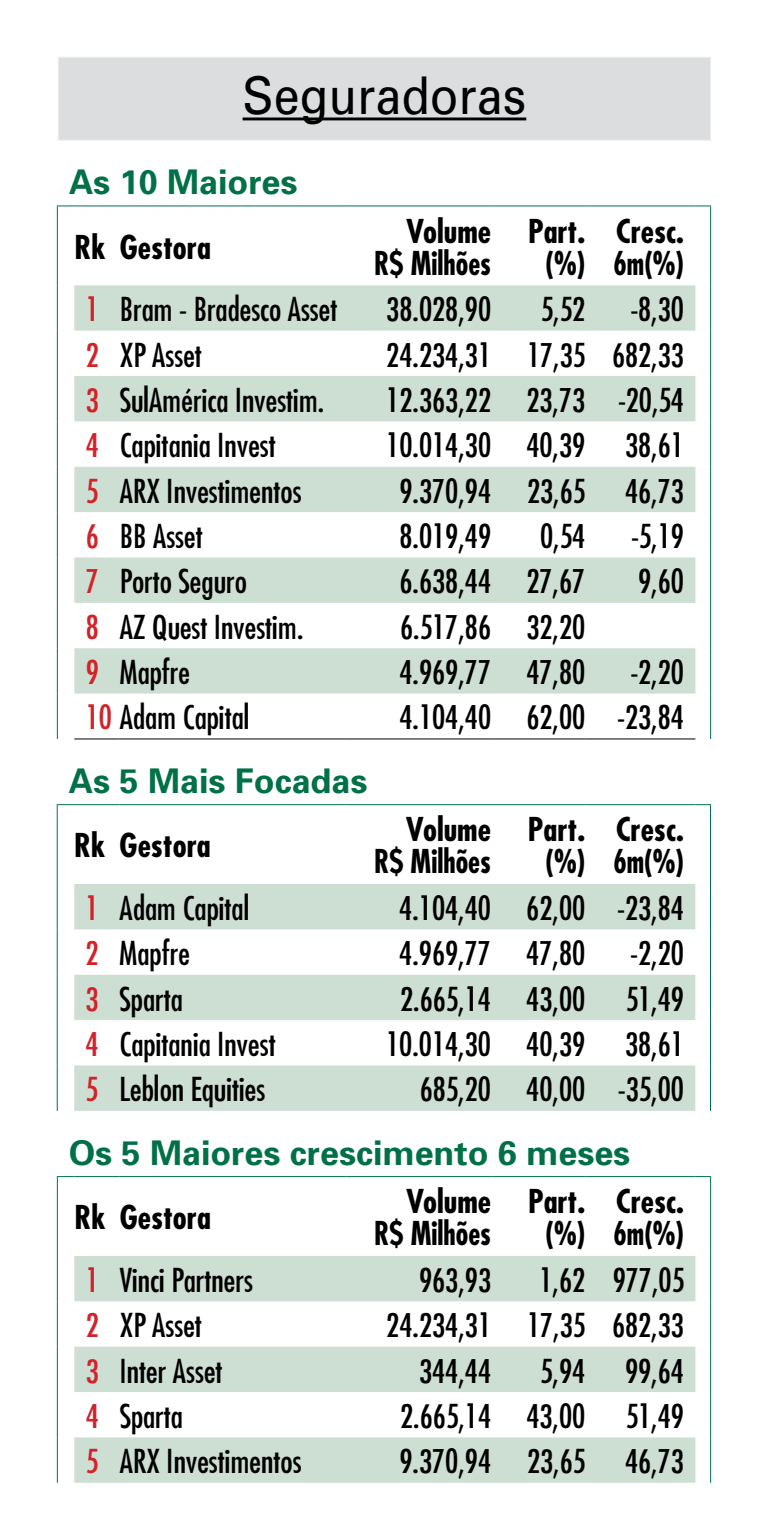
<style>
.page{position:relative;width:768px;height:1540px;background:#fff}
.page>*{position:absolute;margin:0;border:0;box-sizing:border-box;transform-origin:0 0}
.t1{font:52px "Univers";color:#000;scale:.9 1}
.t2{font:700 34px "Univers";color:#007047}
.t3{font:condensed 32px "Futura";color:#000}
.t4{font:700 condensed 32px/32px "Futura";color:#000;text-align:right}
.s1{color:#d2232a}
</style>
<div class="page">
<svg style="left:74px;top:285px;width:621px;height:408px;fill:#cddfd3"></svg>
<hr style="left:57px;top:206px;width:1px;height:79px;background:#007047">
<hr style="left:709px;top:206px;width:2px;height:79px;background:#007047">
<hr style="left:57px;top:285px;width:1px;height:46px;background:#007047">
<hr style="left:709px;top:285px;width:2px;height:46px;background:#007047">
<hr style="left:57px;top:331px;width:1px;height:45px;background:#007047">
<hr style="left:709px;top:331px;width:2px;height:45px;background:#007047">
<hr style="left:57px;top:376px;width:1px;height:45px;background:#007047">
<hr style="left:709px;top:376px;width:2px;height:45px;background:#007047">
<hr style="left:57px;top:421px;width:1px;height:46px;background:#007047">
<hr style="left:709px;top:421px;width:2px;height:46px;background:#007047">
<hr style="left:57px;top:467px;width:1px;height:45px;background:#007047">
<hr style="left:709px;top:467px;width:2px;height:45px;background:#007047">
<hr style="left:57px;top:512px;width:1px;height:45px;background:#007047">
<hr style="left:709px;top:512px;width:2px;height:45px;background:#007047">
<hr style="left:57px;top:557px;width:1px;height:46px;background:#007047">
<hr style="left:709px;top:557px;width:2px;height:46px;background:#007047">
<hr style="left:57px;top:603px;width:1px;height:45px;background:#007047">
<hr style="left:709px;top:603px;width:2px;height:45px;background:#007047">
<hr style="left:57px;top:648px;width:1px;height:45px;background:#007047">
<hr style="left:709px;top:648px;width:2px;height:45px;background:#007047">
<hr style="left:57px;top:693px;width:1px;height:46px;background:#007047">
<hr style="left:709px;top:693px;width:2px;height:46px;background:#007047">
<svg style="left:57px;top:205px;width:17px;height:2px"></svg>
<hr style="left:74px;top:205px;width:46px;height:2px;background:#007047">
<hr style="left:120px;top:205px;width:226px;height:2px;background:#007047">
<hr style="left:346px;top:205px;width:145px;height:2px;background:#007047">
<hr style="left:491px;top:205px;width:94px;height:2px;background:#007047">
<hr style="left:585px;top:205px;width:110px;height:2px;background:#007047">
<svg style="left:695px;top:205px;width:16px;height:2px"></svg>
<hr style="left:74px;top:738px;width:46px;height:1px;background:#000">
<hr style="left:120px;top:738px;width:226px;height:1px;background:#000">
<hr style="left:346px;top:738px;width:145px;height:1px;background:#000">
<hr style="left:491px;top:738px;width:94px;height:1px;background:#000">
<hr style="left:585px;top:738px;width:110px;height:1px;background:#000">
<div style="left:58px;top:57px;width:653px;height:84px;background:#dcddde;border:1px solid #edeff0"></div>
<hr style="left:242px;top:117px;width:284px;height:3px;background:#000">
<svg style="left:74px;top:884px;width:621px;height:227px;fill:#cddfd3"></svg>
<hr style="left:57px;top:805px;width:1px;height:79px;background:#007047">
<hr style="left:709px;top:805px;width:2px;height:79px;background:#007047">
<hr style="left:57px;top:884px;width:1px;height:45px;background:#007047">
<hr style="left:709px;top:884px;width:2px;height:45px;background:#007047">
<hr style="left:57px;top:929px;width:1px;height:46px;background:#007047">
<hr style="left:709px;top:929px;width:2px;height:46px;background:#007047">
<hr style="left:57px;top:975px;width:1px;height:45px;background:#007047">
<hr style="left:709px;top:975px;width:2px;height:45px;background:#007047">
<hr style="left:57px;top:1020px;width:1px;height:45px;background:#007047">
<hr style="left:709px;top:1020px;width:2px;height:45px;background:#007047">
<hr style="left:57px;top:1065px;width:1px;height:46px;background:#007047">
<hr style="left:709px;top:1065px;width:2px;height:46px;background:#007047">
<svg style="left:57px;top:804px;width:17px;height:1px"></svg>
<hr style="left:74px;top:804px;width:46px;height:1px;background:#007047">
<hr style="left:120px;top:804px;width:226px;height:1px;background:#007047">
<hr style="left:346px;top:804px;width:145px;height:1px;background:#007047">
<hr style="left:491px;top:804px;width:94px;height:1px;background:#007047">
<hr style="left:585px;top:804px;width:110px;height:1px;background:#007047">
<svg style="left:695px;top:804px;width:15px;height:1px"></svg>
<svg style="left:74px;top:1256px;width:621px;height:226px;fill:#cddfd3"></svg>
<hr style="left:57px;top:1177px;width:1px;height:79px;background:#007047">
<hr style="left:709px;top:1177px;width:2px;height:79px;background:#007047">
<hr style="left:57px;top:1256px;width:1px;height:45px;background:#007047">
<hr style="left:709px;top:1256px;width:2px;height:45px;background:#007047">
<hr style="left:57px;top:1301px;width:1px;height:45px;background:#007047">
<hr style="left:709px;top:1301px;width:2px;height:45px;background:#007047">
<hr style="left:57px;top:1346px;width:1px;height:46px;background:#007047">
<hr style="left:709px;top:1346px;width:2px;height:46px;background:#007047">
<hr style="left:57px;top:1392px;width:1px;height:45px;background:#007047">
<hr style="left:709px;top:1392px;width:2px;height:45px;background:#007047">
<hr style="left:57px;top:1437px;width:1px;height:45px;background:#007047">
<hr style="left:709px;top:1437px;width:2px;height:45px;background:#007047">
<svg style="left:57px;top:1176px;width:17px;height:1px"></svg>
<hr style="left:74px;top:1176px;width:46px;height:1px;background:#007047">
<hr style="left:120px;top:1176px;width:226px;height:1px;background:#007047">
<hr style="left:346px;top:1176px;width:145px;height:1px;background:#007047">
<hr style="left:491px;top:1176px;width:94px;height:1px;background:#007047">
<hr style="left:585px;top:1176px;width:110px;height:1px;background:#007047">
<svg style="left:695px;top:1176px;width:16px;height:1px"></svg>
<h1 class="t1" style="left:242px;top:63px;width:316px">Seguradoras</h1>
<p class="t2" style="left:69px;top:160px;width:230px">As 10 Maiores</p>
<p class="t4" style="left:74px;top:230px;width:138px">Rk Gestora</p>
<p class="t4" style="left:374px;top:214px;width:118px">Volume<br>R$ Milhões</p>
<p class="t4" style="left:528px;top:214px;width:59px;text-align:center">Part. (%)</p>
<p class="t4" style="left:613px;top:214px;width:72px;text-align:left">Cresc.<br>6m(%)</p>
<p class="t3" style="left:86px;top:289px;width:253px"><span class="s1">1</span> Bram - Bradesco Asset</p>
<p class="t3" style="left:386px;top:289px;width:106px">38.028,90</p>
<p class="t3" style="left:541px;top:289px;width:46px">5,52</p>
<p class="t3" style="left:630px;top:289px;width:55px">-8,30</p>
<p class="t3" style="left:86px;top:334px;width:118px"><span class="s1">2</span> XP Asset</p>
<p class="t3" style="left:386px;top:334px;width:299px">24.234,31 17,35 682,33</p>
<p class="t3" style="left:86px;top:380px;width:240px"><span class="s1">3</span> SulAmérica Investim.</p>
<p class="t3" style="left:386px;top:380px;width:299px">12.363,22 23,73 -20,54</p>
<p class="t3" style="left:86px;top:425px;width:191px"><span class="s1">4</span> Capitania Invest</p>
<p class="t3" style="left:386px;top:425px;width:299px">10.014,30 40,39 38,61</p>
<p class="t3" style="left:86px;top:470px;width:217px"><span class="s1">5</span> ARX Investimentos</p>
<p class="t3" style="left:399px;top:470px;width:286px">9.370,94 23,65 46,73</p>
<p class="t3" style="left:86px;top:516px;width:118px"><span class="s1">6</span> BB Asset</p>
<p class="t3" style="left:399px;top:516px;width:93px">8.019,49</p>
<p class="t3" style="left:540px;top:516px;width:47px">0,54</p>
<p class="t3" style="left:631px;top:516px;width:54px">-5,19</p>
<p class="t3" style="left:86px;top:561px;width:163px"><span class="s1">7</span> Porto Seguro</p>
<p class="t3" style="left:399px;top:561px;width:187px">6.638,44 27,67</p>
<p class="t3" style="left:638px;top:561px;width:47px">9,60</p>
<p class="t3" style="left:86px;top:606px;width:219px"><span class="s1">8</span> AZ Quest Investim.</p>
<p class="t3" style="left:400px;top:606px;width:187px">6.517,86 32,20</p>
<p class="t3" style="left:86px;top:652px;width:106px"><span class="s1">9</span> Mapfre</p>
<p class="t3" style="left:399px;top:652px;width:187px">4.969,77 47,80</p>
<p class="t3" style="left:630px;top:652px;width:55px">-2,20</p>
<p class="t3" style="left:86px;top:697px;width:165px"><span class="s1">10</span> Adam Capital</p>
<p class="t3" style="left:399px;top:697px;width:286px">4.104,40 62,00 -23,84</p>
<p class="t2" style="left:69px;top:759px;width:300px">As 5 Mais Focadas</p>
<p class="t4" style="left:74px;top:829px;width:138px">Rk Gestora</p>
<p class="t4" style="left:374px;top:813px;width:118px">Volume<br>R$ Milhões</p>
<p class="t4" style="left:528px;top:813px;width:59px;text-align:center">Part. (%)</p>
<p class="t4" style="left:613px;top:813px;width:72px;text-align:left">Cresc.<br>6m(%)</p>
<p class="t3" style="left:86px;top:888px;width:165px"><span class="s1">1</span> Adam Capital</p>
<p class="t3" style="left:399px;top:888px;width:286px">4.104,40 62,00 -23,84</p>
<p class="t3" style="left:86px;top:933px;width:106px"><span class="s1">2</span> Mapfre</p>
<p class="t3" style="left:399px;top:933px;width:187px">4.969,77 47,80</p>
<p class="t3" style="left:630px;top:933px;width:55px">-2,20</p>
<p class="t3" style="left:86px;top:978px;width:99px"><span class="s1">3</span> Sparta</p>
<p class="t3" style="left:400px;top:978px;width:187px">2.665,14 43,00</p>
<p class="t3" style="left:625px;top:978px;width:60px">51,49</p>
<p class="t3" style="left:86px;top:1024px;width:191px"><span class="s1">4</span> Capitania Invest</p>
<p class="t3" style="left:386px;top:1024px;width:299px">10.014,30 40,39 38,61</p>
<p class="t3" style="left:86px;top:1069px;width:181px"><span class="s1">5</span> Leblon Equities</p>
<p class="t3" style="left:419px;top:1069px;width:266px">685,20 40,00 -35,00</p>
<p class="t2" style="left:69px;top:1131px;width:563px">Os 5 Maiores crescimento 6 meses</p>
<p class="t4" style="left:74px;top:1201px;width:138px">Rk Gestora</p>
<p class="t4" style="left:374px;top:1185px;width:118px">Volume<br>R$ Milhões</p>
<p class="t4" style="left:528px;top:1185px;width:59px;text-align:center">Part. (%)</p>
<p class="t4" style="left:613px;top:1185px;width:72px;text-align:left">Cresc.<br>6m(%)</p>
<p class="t3" style="left:86px;top:1259px;width:169px"><span class="s1">1</span> Vinci Partners</p>
<p class="t3" style="left:419px;top:1259px;width:73px">963,93</p>
<p class="t3" style="left:539px;top:1259px;width:146px">1,62 977,05</p>
<p class="t3" style="left:86px;top:1305px;width:118px"><span class="s1">2</span> XP Asset</p>
<p class="t3" style="left:386px;top:1305px;width:299px">24.234,31 17,35 682,33</p>
<p class="t3" style="left:86px;top:1350px;width:138px"><span class="s1">3</span> Inter Asset</p>
<p class="t3" style="left:419px;top:1350px;width:73px">344,44</p>
<p class="t3" style="left:540px;top:1350px;width:145px">5,94 99,64</p>
<p class="t3" style="left:86px;top:1395px;width:99px"><span class="s1">4</span> Sparta</p>
<p class="t3" style="left:400px;top:1395px;width:187px">2.665,14 43,00</p>
<p class="t3" style="left:625px;top:1395px;width:60px">51,49</p>
<p class="t3" style="left:86px;top:1441px;width:217px"><span class="s1">5</span> ARX Investimentos</p>
<p class="t3" style="left:399px;top:1441px;width:286px">9.370,94 23,65 46,73</p>
</div>
